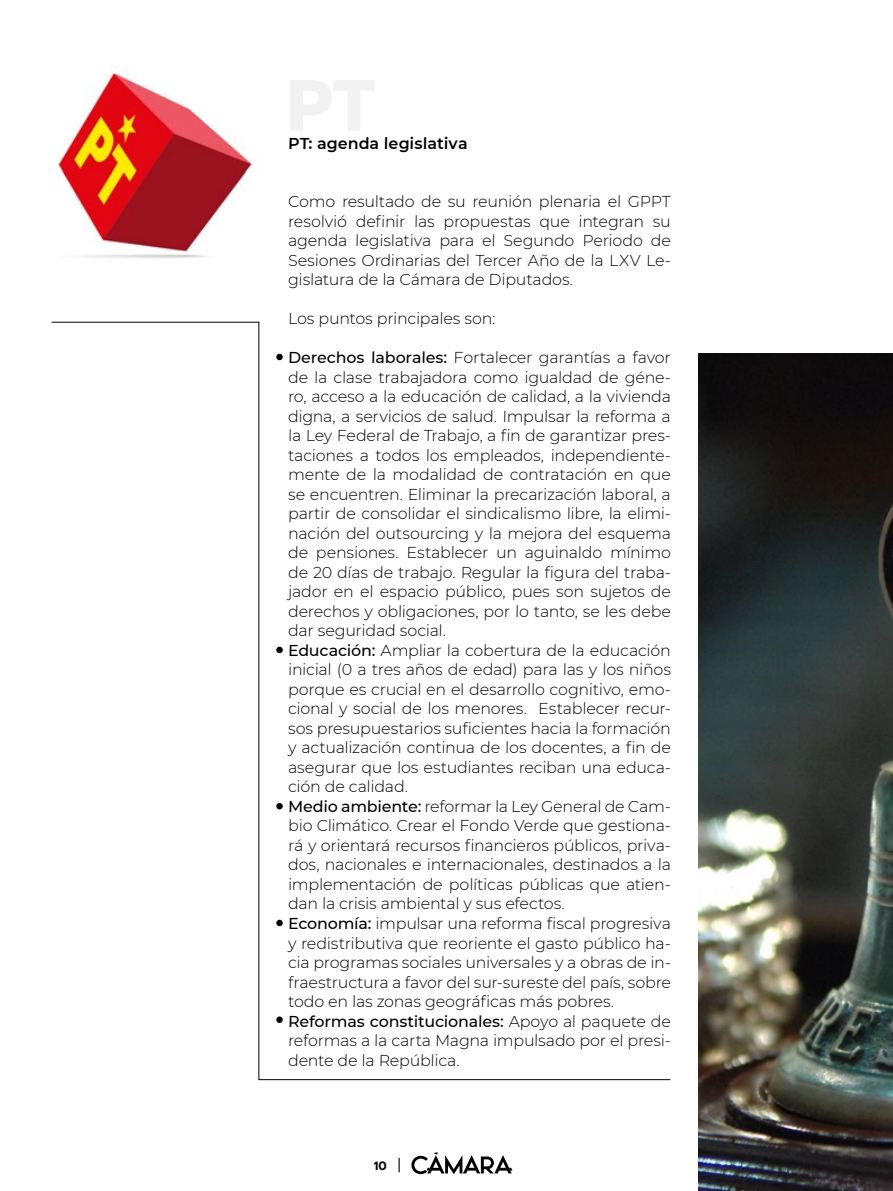
<style>
.page{position:relative;width:893px;height:1191px;background:#fff}
.page>*{position:absolute;margin:0;border:0;box-sizing:border-box;transform-origin:0 0}
.t1{font:300 15.75px/19.5px "Montserrat";letter-spacing:-.005em;color:#000;text-align:justify}
.t2{font:600 15.75px "Montserrat";color:#000}
.t3{font:600 12px "Prompt";color:#000}
.s1{font-weight:500}
</style>
<div class="page">
<img style="left:699px;top:354px;width:194px;height:836px">
<img style="left:58px;top:72px;width:194px;height:186px">
<svg style="left:51px;top:321px;width:620px;height:759px"></svg>
<div style="left:276px;top:354px;width:7px;height:6px;background:#000;border-radius:50%"></div>
<div style="left:276px;top:646px;width:7px;height:7px;background:#000;border-radius:50%"></div>
<div style="left:276px;top:803px;width:7px;height:6px;background:#000;border-radius:50%"></div>
<div style="left:276px;top:919px;width:7px;height:7px;background:#000;border-radius:50%"></div>
<div style="left:276px;top:1016px;width:7px;height:7px;background:#000;border-radius:50%"></div>
<svg style="left:399px;top:1157px;width:1px;height:15px"></svg>
<svg style="left:411px;top:1152px;width:101px;height:22px"></svg>
<p class="t2" style="left:288px;top:132px;width:181px">PT: agenda legislativa</p>
<p class="t1" style="left:288px;top:191px;width:385px">Como resultado de su reunión plenaria el GPPT resolvió definir las propuestas que integran su agenda legislativa para el Segundo Periodo de Sesiones Ordinarias del Tercer Año de la LXV Le&shy;gislatura de la Cámara de Diputados.</p>
<p class="t1" style="left:288px;top:308px;width:209px">Los puntos principales son:</p>
<p class="t1" style="left:288px;top:347px;width:385px;text-align:left"><span class="s1">Derechos laborales:</span> Fortalecer garantías a favor de la clase trabajadora como igualdad de géne&shy;ro, acceso a la educación de calidad, a la vivienda digna, a servicios de salud. Impulsar la reforma a la Ley Federal de Trabajo, a fin de garantizar pres&shy;taciones a todos los empleados, independiente&shy;mente de la modalidad de contratación en que se encuentren. Eliminar la precarización laboral, a partir de consolidar el sindicalismo libre, la elimi&shy;nación del outsourcing y la mejora del esquema de pensiones. Establecer un aguinaldo mínimo de 20 días de trabajo. Regular la figura del traba&shy;jador en el espacio público, pues son sujetos de derechos y obligaciones, por lo tanto, se les debe dar seguridad social.<br><span class="s1">Educación:</span> Ampliar la cobertura de la educación inicial (0 a tres años de edad) para las y los niños porque es crucial en el desarrollo cognitivo, emo&shy;cional y social de los menores. Establecer recur&shy;sos presupuestarios suficientes hacia la formación y actualización continua de los docentes, a fin de asegurar que los estudiantes reciban una educa&shy;ción de calidad.<br><span class="s1">Medio ambiente:</span> reformar la Ley General de Cam&shy;bio Climático. Crear el Fondo Verde que gestiona&shy;rá y orientará recursos financieros públicos, priva&shy;dos, nacionales e internacionales, destinados a la implementación de políticas públicas que atien&shy;dan la crisis ambiental y sus efectos.<br><span class="s1">Economía:</span> impulsar una reforma fiscal progresiva y redistributiva que reoriente el gasto público ha&shy;cia programas sociales universales y a obras de in&shy;fraestructura a favor del sur-sureste del país, sobre todo en las zonas geográficas más pobres.<br><span class="s1">Reformas constitucionales:</span> Apoyo al paquete de reformas a la carta Magna impulsado por el presi&shy;dente de la República.</p>
<p class="t3" style="left:374px;top:1157px;width:14px">10</p>
</div>
